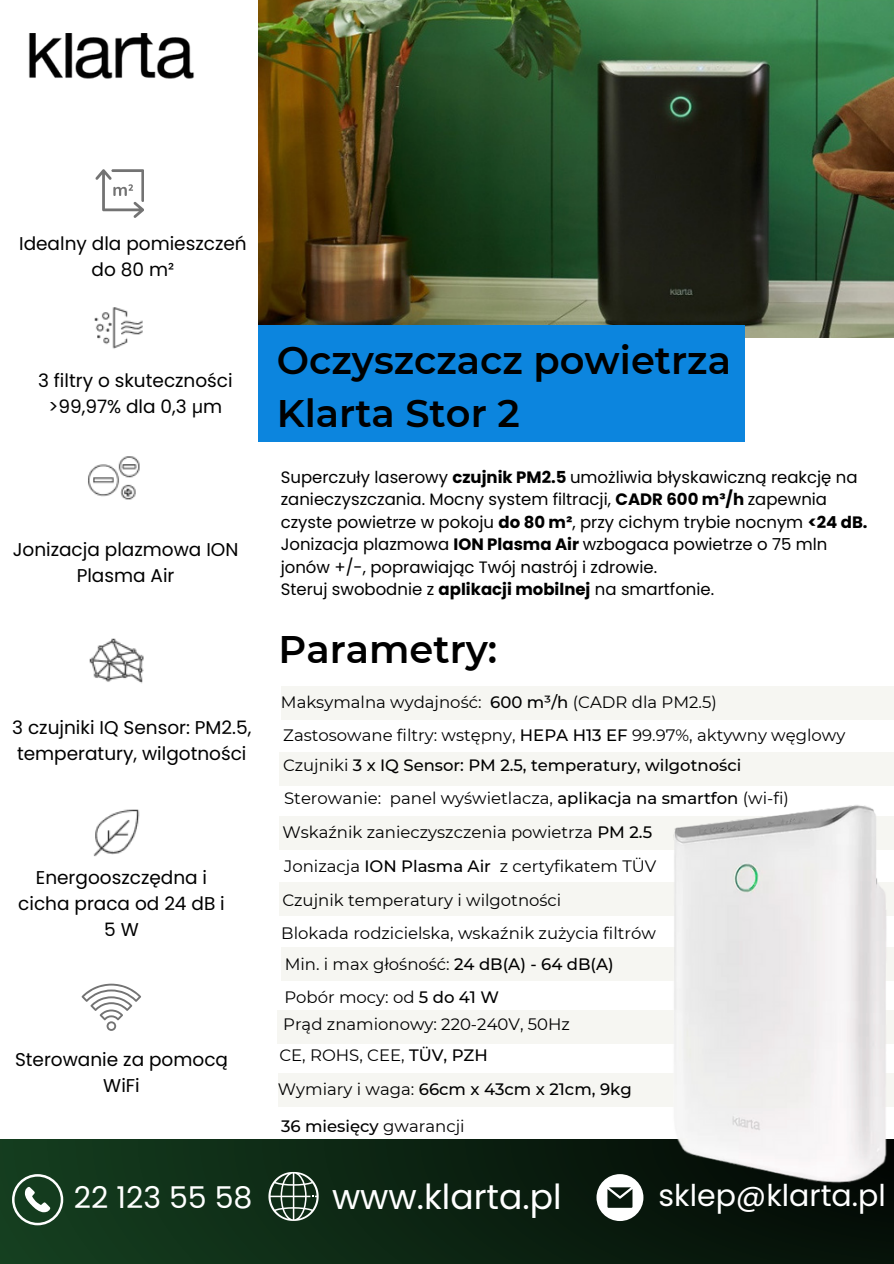
<style>
.page{position:relative;width:894px;height:1264px;background:#fff}
.page>*{position:absolute;margin:0;border:0;box-sizing:border-box;transform-origin:0 0}
.t1{font:600 38.4px "Montserrat";color:#000}
.t2{font:34.5px "Poppins";color:#fff}
.t3{font:30px "Poppins";color:#fff}
.t4{font:18.45px/25.8px "Poppins";color:#000;text-align:center}
.t5{font:16.5px "Montserrat";color:#000}
.t6{font:16.5px/22.5px "Poppins";color:#000}
.t7{font:500 16.5px "Montserrat";color:#000}
.t8{font:500 16.35px "Montserrat";color:#000}
.s1{font-family:"Noto Sans"}
.s2{font-weight:700}
.s3{font-weight:500}
.s4{font-weight:400}
</style>
<div class="page">
<img style="left:29px;top:34px;width:165px;height:45px">
<img style="left:94px;top:307px;width:49px;height:42px">
<img style="left:88px;top:456px;width:52px;height:44px">
<img style="left:89px;top:638px;width:55px;height:46px">
<img style="left:93px;top:809px;width:47px;height:48px">
<svg style="left:95px;top:169px;width:49px;height:49px"></svg>
<img style="left:258px;top:0;width:635px;height:337px">
<div style="left:258px;top:325px;width:486px;height:117px;background:#0c85de"></div>
<div style="left:0;top:1139px;width:893px;height:124px;background:linear-gradient(to right,#143c1e,#040c06)"></div>
<svg style="left:12px;top:1174px;width:51px;height:51px"></svg>
<svg style="left:596px;top:1213px;width:47px;height:7px"></svg>
<svg style="left:268px;top:1171px;width:50px;height:49px;background:#4f6454"></svg>
<svg style="left:81px;top:983px;width:60px;height:47px"></svg>
<div style="left:281px;top:685px;width:612px;height:34px;background:#f6f6f2"></div>
<div style="left:279px;top:816px;width:614px;height:34px;background:#f6f6f2"></div>
<div style="left:278px;top:1072px;width:615px;height:34px;background:#f6f6f2"></div>
<div style="left:281px;top:947px;width:612px;height:33px;background:#f6f6f2"></div>
<div style="left:277px;top:1010px;width:616px;height:34px;background:#f6f6f2"></div>
<div style="left:279px;top:882px;width:614px;height:34px;background:#f6f6f2"></div>
<div style="left:279px;top:752px;width:614px;height:33px;background:#f6f6f2"></div>
<img style="left:560px;top:785px;width:333px;height:428px">
<p class="t4" style="left:19px;top:230px;width:229px">Idealny dla pomieszczeń do 80 m²</p>
<p class="t4" style="left:38px;top:368px;width:196px">3 filtry o skuteczności &gt;99,97% dla 0,3 <span class="s1">μ</span>m</p>
<p class="t4" style="left:13px;top:537px;width:227px">Jonizacja plazmowa ION<br>Plasma Air</p>
<p class="t4" style="left:12px;top:715px;width:240px;text-align:left">3 czujniki IQ Sensor: PM2.5, temperatury, wilgotności</p>
<p class="t4" style="left:18px;top:864px;width:208px">Energooszczędna i cicha praca od 24 dB i<br>5 W</p>
<p class="t4" style="left:15px;top:1046px;width:214px">Sterowanie za pomocą<br>WiFi</p>
<p class="t1" style="left:277px;top:336px;width:455px">Oczyszczacz powietrza</p>
<p class="t1" style="left:277px;top:390px;width:244px">Klarta Stor 2</p>
<p class="t6" style="left:281px;top:465px;width:588px">Superczuły laserowy <span class="s2">czujnik PM2.5</span> umożliwia błyskawiczną reakcję na zanieczyszczania. Mocny system filtracji, <span class="s2">CADR 600 m³/h</span> zapewnia czyste powietrze w pokoju <span class="s2">do 80 m²</span>, przy cichym trybie nocnym <span class="s2">&lt;24 dB.<br></span>Jonizacja plazmowa <span class="s2">ION Plasma Air</span> wzbogaca powietrze o 75 mln jonów +/-, poprawiając Twój nastrój i zdrowie.</p>
<p class="t6" style="left:281px;top:578px;width:435px">Steruj swobodnie z <span class="s2">aplikacji mobilnej</span> na smartfonie.</p>
<p class="t1" style="left:278px;top:626px;width:220px">Parametry:</p>
<p class="t5" style="left:281px;top:691px;width:437px">Maksymalna wydajność: <span class="s3">600 m³/h</span> (CADR dla PM2.5)</p>
<p class="t5" style="left:283px;top:725px;width:563px">Zastosowane filtry: wstępny, <span class="s3">HEPA H13 EF</span> 99.97%, aktywny węglowy</p>
<p class="t8" style="left:283px;top:754px;width:459px"><span class="s4">Czujniki</span> 3 x IQ Sensor: PM 2.5, temperatury, wilgotności</p>
<p class="t5" style="left:284px;top:788px;width:506px">Sterowanie: panel wyświetlacza, <span class="s3">aplikacja na smartfon</span> (wi-fi)</p>
<p class="t5" style="left:282px;top:822px;width:371px">Wskaźnik zanieczyszczenia powietrza <span class="s3">PM 2.5</span></p>
<p class="t5" style="left:284px;top:856px;width:373px">Jonizacja <span class="s3">ION Plasma Air</span> z certyfikatem TÜV</p>
<p class="t5" style="left:282px;top:889px;width:280px">Czujnik temperatury i wilgotności</p>
<p class="t5" style="left:281px;top:923px;width:376px">Blokada rodzicielska, wskaźnik zużycia filtrów</p>
<p class="t5" style="left:284px;top:954px;width:330px">Min. i max głośność: <span class="s3">24 dB(A) - 64 dB(A)</span></p>
<p class="t5" style="left:284px;top:986px;width:216px">Pobór mocy: od <span class="s3">5 do 41 W</span></p>
<p class="t5" style="left:283px;top:1014px;width:288px">Prąd znamionowy: 220-240V, 50Hz</p>
<p class="t5" style="left:279px;top:1045px;width:210px">CE, ROHS, CEE, <span class="s3">TÜV, PZH</span></p>
<p class="t7" style="left:278px;top:1079px;width:355px"><span class="s4">Wymiary i waga:</span> 66cm x 43cm x 21cm, 9kg</p>
<p class="t7" style="left:281px;top:1116px;width:185px">36 miesięcy <span class="s4">gwarancji</span></p>
<p class="t3" style="left:74px;top:1176px;width:180px">22 123 55 58</p>
<p class="t2" style="left:332px;top:1172px;width:231px">www.klarta.pl</p>
<p class="t3" style="left:658px;top:1174px;width:229px">sklep@klarta.pl</p>
</div>
